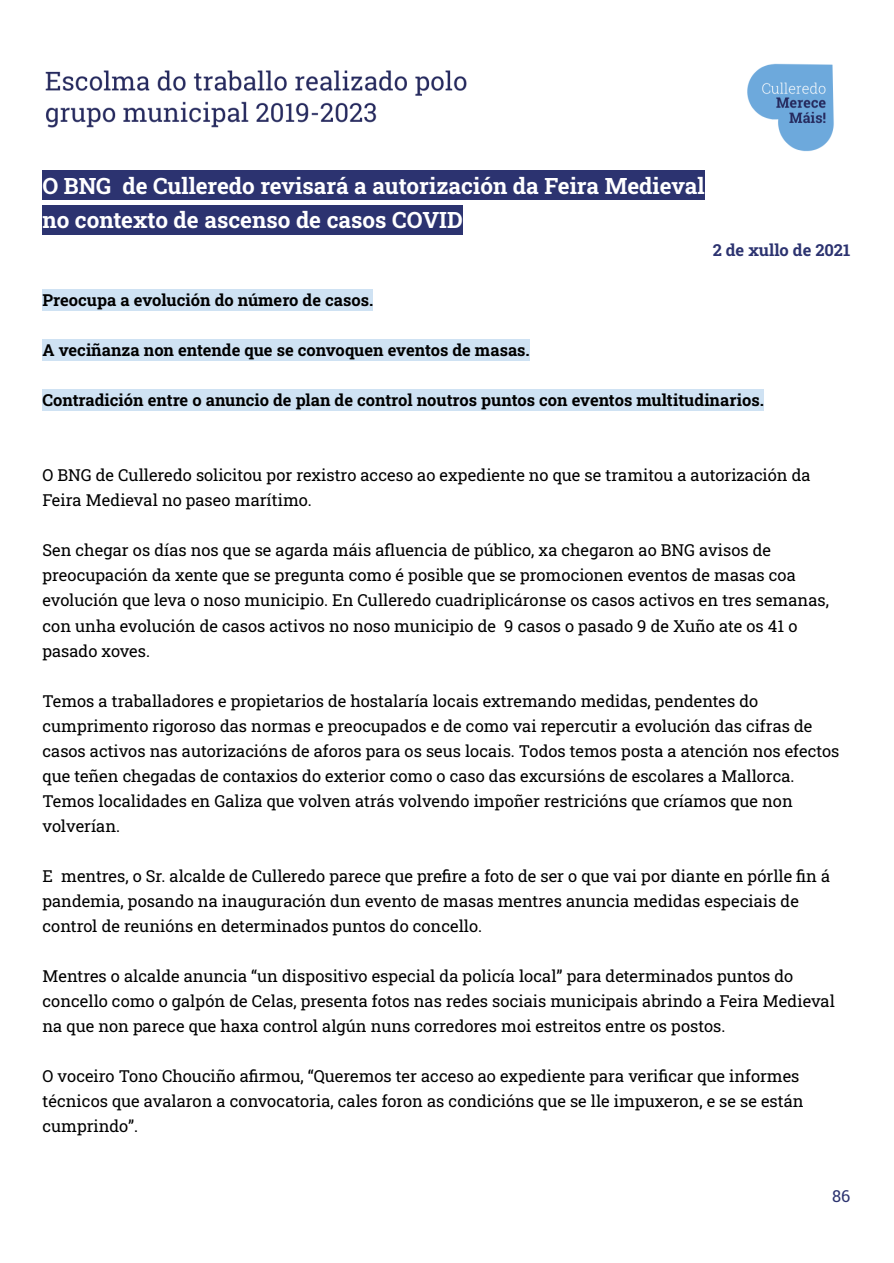
<style>
.page{position:relative;width:894px;height:1263px;background:#fff}
.page>*{position:absolute;margin:0;border:0;box-sizing:border-box;transform-origin:0 0}
.t1{font:700 22.5px/34px "Roboto Slab";color:#fff}
.t2{font:16.5px/25px "Roboto Slab";color:#000}
.t3{font:700 16.5px "Roboto Slab";color:#000}
.t4{font:700 16.5px "Roboto Slab";color:#2c3370}
.t5{font:16.5px "Roboto Slab";color:#2c3370}
</style>
<div class="page">
<div style="left:43px;top:171px;width:662px;height:29px;background:#2c3370"></div>
<div style="left:43px;top:205px;width:420px;height:29px;background:#2c3370"></div>
<div style="left:43px;top:289px;width:330px;height:22px;background:#cfe2f3"></div>
<div style="left:43px;top:339px;width:487px;height:22px;background:#cfe2f3"></div>
<div style="left:43px;top:389px;width:721px;height:22px;background:#cfe2f3"></div>
<img style="left:45px;top:63px;width:789px;height:89px">
<h1 class="t1" style="left:43px;top:168px;width:664px">O BNG de Culleredo revisará a autorización da Feira Medieval no contexto de ascenso de casos COVID</h1>
<p class="t4" style="left:713px;top:239px;width:139px">2 de xullo de 2021</p>
<p class="t3" style="left:43px;top:289px;width:332px">Preocupa a evolución do número de casos.</p>
<p class="t3" style="left:43px;top:339px;width:489px">A veciñanza non entende que se convoquen eventos de masas.</p>
<p class="t3" style="left:43px;top:389px;width:723px">Contradición entre o anuncio de plan de control noutros puntos con eventos multitudinarios.</p>
<p class="t2" style="left:43px;top:462px;width:770px">O BNG de Culleredo solicitou por rexistro acceso ao expediente no que se tramitou a autorización da<br>Feira Medieval no paseo marítimo.</p>
<p class="t2" style="left:43px;top:537px;width:788px">Sen chegar os días nos que se agarda máis afluencia de público, xa chegaron ao BNG avisos de preocupación da xente que se pregunta como é posible que se promocionen eventos de masas coa evolución que leva o noso municipio. En Culleredo cuadriplicáronse os casos activos en tres semanas, con unha evolución de casos activos no noso municipio de 9 casos o pasado 9 de Xuño ate os 41 o pasado xoves.</p>
<p class="t2" style="left:43px;top:688px;width:798px">Temos a traballadores e propietarios de hostalaría locais extremando medidas, pendentes do cumprimento rigoroso das normas e preocupados e de como vai repercutir a evolución das cifras de casos activos nas autorizacións de aforos para os seus locais. Todos temos posta a atención nos efectos que teñen chegadas de contaxios do exterior como o caso das excursións de escolares a Mallorca.<br>Temos localidades en Galiza que volven atrás volvendo impoñer restricións que críamos que non volverían.</p>
<p class="t2" style="left:43px;top:863px;width:789px">E mentres, o Sr. alcalde de Culleredo parece que prefire a foto de ser o que vai por diante en pórlle fin á pandemia, posando na inauguración dun evento de masas mentres anuncia medidas especiais de control de reunións en determinados puntos do concello.</p>
<p class="t2" style="left:43px;top:963px;width:794px">Mentres o alcalde anuncia “un dispositivo especial da policía local” para determinados puntos do concello como o galpón de Celas, presenta fotos nas redes sociais municipais abrindo a Feira Medieval na que non parece que haxa control algún nuns corredores moi estreitos entre os postos.</p>
<p class="t2" style="left:43px;top:1063px;width:763px">O voceiro Tono Chouciño afirmou, “Queremos ter acceso ao expediente para verificar que informes técnicos que avalaron a convocatoria, cales foron as condicións que se lle impuxeron, e se se están cumprindo”.</p>
<p class="t5" style="left:832px;top:1184px;width:20px">86</p>
</div>
